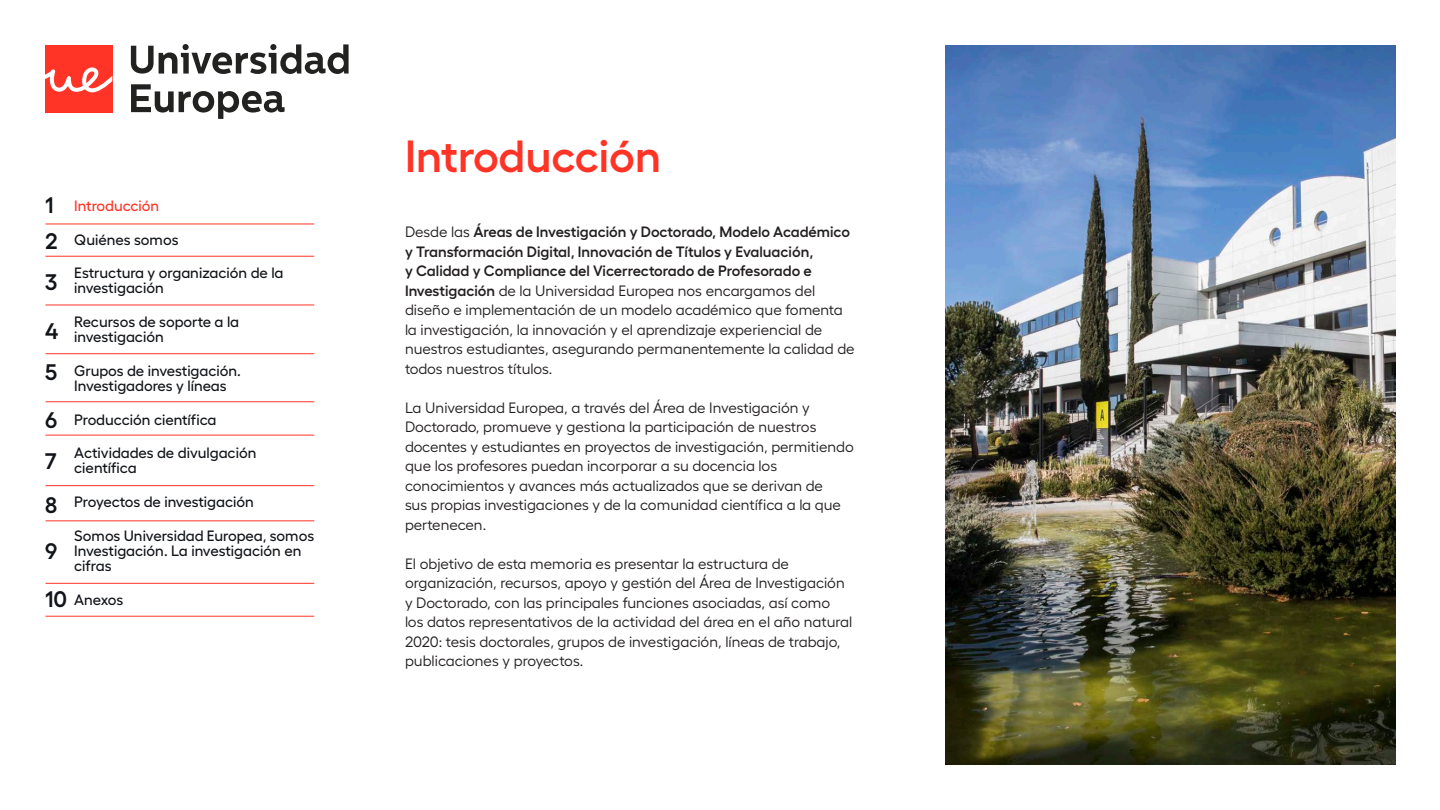
<style>
.page{position:relative;width:1440px;height:810px;background:#fff}
.page>*{position:absolute;margin:0;border:0;box-sizing:border-box;transform-origin:0 0}
.t1{font:600 45px "Hellix";color:#ff3326}
.t2{font:600 22.5px "Hellix";color:#111418}
.t3{font:15px/19.5px "Hellix";color:#231f20}
.t4{font:500 15px/15px "Hellix";color:#111418}
.t5{font:500 15px "Hellix";color:#ff3326}
.s1{font-weight:600}
</style>
<div class="page">
<div style="left:45px;top:45px;width:67px;height:67px;background:#ff3326"></div>
<svg style="left:45px;top:67px;width:67px;height:26px"></svg>
<svg style="left:131px;top:44px;width:218px;height:30px"></svg>
<svg style="left:131px;top:84px;width:154px;height:35px"></svg>
<img style="left:945px;top:45px;width:450px;height:720px">
<hr style="left:46px;top:224px;width:268px;height:1px;background:#ff3326">
<hr style="left:46px;top:256px;width:268px;height:1px;background:#ff3326">
<hr style="left:46px;top:304px;width:268px;height:1px;background:#ff3326">
<hr style="left:46px;top:353px;width:268px;height:1px;background:#ff3326">
<hr style="left:46px;top:401px;width:268px;height:1px;background:#ff3326">
<hr style="left:46px;top:435px;width:268px;height:1px;background:#ff3326">
<hr style="left:46px;top:485px;width:268px;height:1px;background:#ff3326">
<hr style="left:46px;top:520px;width:268px;height:1px;background:#ff3326">
<hr style="left:46px;top:583px;width:268px;height:1px;background:#ff3326">
<hr style="left:46px;top:616px;width:268px;height:1px;background:#ff3326">
<p class="t2" style="left:45px;top:187px;width:10px">1</p>
<p class="t5" style="left:74px;top:194px;width:87px">Introducción</p>
<p class="t4" style="left:74px;top:230px;width:106px">Quiénes somos</p>
<p class="t4" style="left:74px;top:264px;width:211px">Estructura y organización de la investigación</p>
<p class="t4" style="left:74px;top:313px;width:166px">Recursos de soporte a la investigación</p>
<p class="t4" style="left:74px;top:362px;width:168px">Grupos de investigación.<br>Investigadores y líneas</p>
<p class="t4" style="left:74px;top:410px;width:144px">Producción científica</p>
<p class="t4" style="left:74px;top:444px;width:184px">Actividades de divulgación científica</p>
<p class="t4" style="left:74px;top:493px;width:181px">Proyectos de investigación</p>
<p class="t4" style="left:74px;top:527px;width:242px">Somos Universidad Europea, somos<br>Investigación. La investigación en cifras</p>
<p class="t4" style="left:74px;top:590px;width:50px">Anexos</p>
<p class="t2" style="left:45px;top:223px;width:14px">2</p>
<p class="t2" style="left:45px;top:264px;width:14px">3</p>
<p class="t2" style="left:45px;top:313px;width:15px">4</p>
<p class="t2" style="left:45px;top:355px;width:14px">5</p>
<p class="t2" style="left:45px;top:402px;width:14px">6</p>
<p class="t2" style="left:45px;top:443px;width:13px">7</p>
<p class="t2" style="left:45px;top:487px;width:14px">8</p>
<p class="t2" style="left:45px;top:533px;width:14px">9</p>
<p class="t2" style="left:45px;top:581px;width:24px">10</p>
<p class="t1" style="left:405px;top:121px;width:258px">Introducción</p>
<p class="t3" style="left:405px;top:221px;width:451px">Desde las <span class="s1">Áreas de Investigación y Doctorado, Modelo Académico y Transformación Digital, Innovación de Títulos y Evaluación,<br>y Calidad y Compliance del Vicerrectorado de Profesorado e Investigación</span> de la Universidad Europea nos encargamos del diseño e implementación de un modelo académico que fomenta la investigación, la innovación y el aprendizaje experiencial de nuestros estudiantes, asegurando permanentemente la calidad de todos nuestros títulos.</p>
<p class="t3" style="left:405px;top:396px;width:450px">La Universidad Europea, a través del Área de Investigación y Doctorado, promueve y gestiona la participación de nuestros docentes y estudiantes en proyectos de investigación, permitiendo que los profesores puedan incorporar a su docencia los conocimientos y avances más actualizados que se derivan de<br>sus propias investigaciones y de la comunidad científica a la que pertenecen.</p>
<p class="t3" style="left:405px;top:552px;width:449px">El objetivo de esta memoria es presentar la estructura de organización, recursos, apoyo y gestión del Área de Investigación y Doctorado, con las principales funciones asociadas, así como los datos representativos de la actividad del área en el año natural 2020: tesis doctorales, grupos de investigación, líneas de trabajo, publicaciones y proyectos.</p>
</div>
